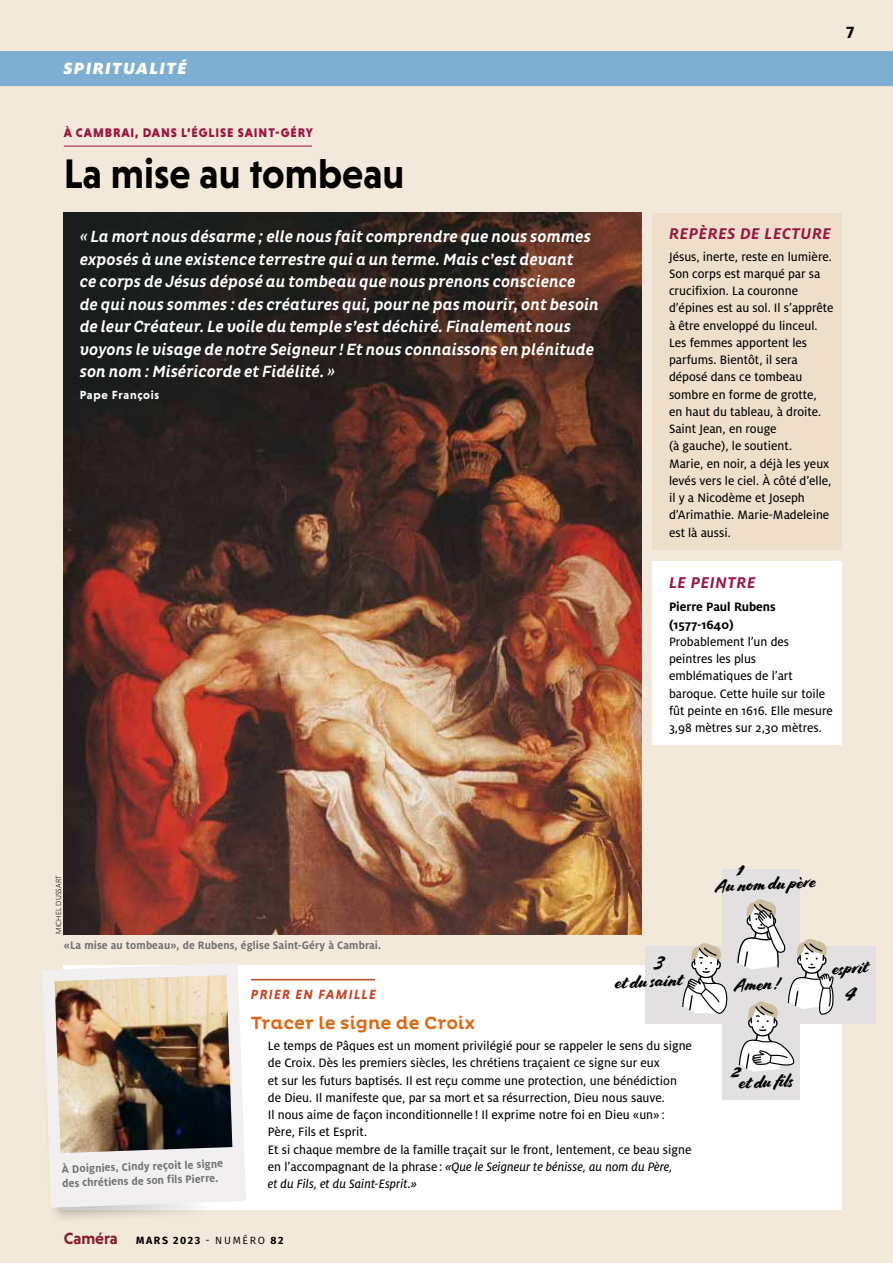
<style>
.page{position:relative;width:893px;height:1263px;background:#f3e9da}
.page>*{position:absolute;margin:0;border:0;box-sizing:border-box;transform-origin:0 0}
.t1{font:700 42px "Niveau Grotesk";color:#000;scale:.94 1}
.t2{font:20.1px "Cortado";color:#000}
.t3{font:18.15px "Cortado";color:#000}
.t4{font:500 18px "Pluto";color:#df6711}
.t5{font:italic 900 18px "Milo OT";letter-spacing:.07em;color:#fff}
.t6{font:italic 700 17.25px "Milo OT";letter-spacing:.03em;color:#991743}
.t7{font:italic 500 16.5px/22.5px "Pluto Cond";color:#fff}
.t8{font:700 16.5px "Pluto Cond";color:#000}
.t9{font:13.5px/17.2px "Milo OT Text";color:#000}
.t10{font:13.5px/17.2px "Milo OT Text Ita";color:#000}
.t11{font:700 13.5px/18px "Milo OT";color:#000}
.t12{font:italic 700 13.5px "Niveau Grotesk";letter-spacing:.095em;color:#c54623}
.t13{font:900 12.75px "Niveau Grotesk";letter-spacing:.075em;color:#991743}
.t14{font:700 12px/14.2px "Milo OT";letter-spacing:.01em;color:#707172;scale:.95 1}
.t15{font:700 12px "Niveau Grotesk";letter-spacing:.06em;color:#fff}
.t16{font:700 10.5px "Fira Sans";letter-spacing:.15em;color:#000}
.t17{font:300 7.5px "Niveau Grotesk";letter-spacing:.015em;color:#000}
.s1{font-family:"Milo OT Text"}
.s2{font-family:"Niveau Grotesk";font-size:16.5px;color:#88202a}
.s3{font-weight:400}
</style>
<div class="page">
<hr style="left:0;top:85px;width:893px;height:1px;background:#87888a">
<div style="left:0;top:51px;width:893px;height:34px;background:#7eafd2"></div>
<div style="left:64px;top:965px;width:778px;height:245px;background:#fff"></div>
<hr style="left:251px;top:979px;width:124px;height:1px;background:#c54623">
<hr style="left:64px;top:146px;width:248px;height:1px;background:#991743">
<img style="left:64px;top:213px;width:578px;height:721px">
<div style="left:652px;top:562px;width:190px;height:183px;background:#fff"></div>
<div style="left:652px;top:213px;width:190px;height:336px;background:#eedfca"></div>
<div style="left:43px;top:1075px;width:176px;height:149px;background:#000;opacity:.25"></div>
<svg style="left:43px;top:963px;width:203px;height:245px;fill:#f1efef"></svg>
<div style="left:48px;top:975px;width:184px;height:220px;background:#f1efef"></div>
<img style="left:55px;top:975px;width:177px;height:178px">
<div style="left:722px;top:870px;width:78px;height:230px;background:#e2e0e0"></div>
<div style="left:646px;top:946px;width:230px;height:78px;background:#e2e0e0"></div>
<svg style="left:682px;top:943px;width:46px;height:71px"></svg>
<svg style="left:737px;top:899px;width:97px;height:173px"></svg>
<h3 class="t5" style="left:64px;top:58px;width:125px">SPIRITUALITÉ</h3>
<p class="t13" style="left:64px;top:125px;width:251px">À CAMBRAI, DANS L’ÉGLISE SAINT-GÉRY</p>
<h1 class="t1" style="left:64px;top:149px;width:364px">La mise au tombeau</h1>
<p class="t7" style="left:80px;top:226px;width:521px">« La mort nous désarme ; elle nous fait comprendre que nous sommes exposés à une existence terrestre qui a un terme. Mais c’est devant<br>ce corps de Jésus déposé au tombeau que nous prenons conscience<br>de qui nous sommes : des créatures qui, pour ne pas mourir, ont besoin de leur Créateur. Le voile du temple s’est déchiré. Finalement nous voyons le visage de notre Seigneur ! Et nous connaissons en plénitude son nom : Miséricorde et Fidélité. »</p>
<p class="t15" style="left:80px;top:388px;width:81px">Pape François</p>
<p class="t8" style="left:846px;top:23px;width:10px">7</p>
<p class="t6" style="left:669px;top:224px;width:164px">REPÈRES DE LECTURE</p>
<p class="t9" style="left:669px;top:248px;width:166px">Jésus, inerte, reste en lumière.<br>Son corps est marqué par sa crucifixion. La couronne d’épines est au sol. Il s’apprête à être enveloppé du linceul.<br>Les femmes apportent les parfums. Bientôt, il sera déposé dans ce tombeau sombre en forme de grotte, en haut du tableau, à droite.<br>Saint Jean, en rouge<br>(à gauche), le soutient.<br>Marie, en noir, a déjà les yeux levés vers le ciel. À côté d’elle, il y a Nicodème et Joseph d’Arimathie. Marie-Madeleine est là aussi.</p>
<p class="t6" style="left:669px;top:573px;width:88px">LE PEINTRE</p>
<p class="t11" style="left:669px;top:597px;width:108px">Pierre Paul Rubens (1577-1640)</p>
<p class="t9" style="left:669px;top:633px;width:165px">Probablement l’un des peintres les plus emblématiques de l’art baroque. Cette huile sur toile fût peinte en 1616. Elle mesure<br>3,98 mètres sur 2,30 mètres.</p>
<h2 class="t2" style="left:737px;top:857px;width:8px">1</h2>
<p class="t17" style="left:55px;top:934px;width:60px;rotate:-90deg">MICHEL DUSSART</p>
<h3 class="t3" style="left:715px;top:876px;width:102px;rotate:-3deg">Au nom du père</h3>
<p class="t14" style="left:64px;top:938px;width:336px">«La mise au tombeau», de Rubens, église Saint-Géry à Cambrai.</p>
<p class="t14" style="left:62px;top:1162px;width:171px;rotate:-2deg">À Doignies, Cindy reçoit le signe des chrétiens de son fils Pierre.</p>
<h2 class="t2" style="left:656px;top:948px;width:10px">3</h2>
<h3 class="t3" style="left:614px;top:972px;width:70px;rotate:-3deg">et du saint</h3>
<p class="t12" style="left:251px;top:987px;width:127px">PRIER EN FAMILLE</p>
<h3 class="t4" style="left:251px;top:1012px;width:226px">Tracer le signe de Croix</h3>
<p class="t9" style="left:268px;top:1037px;width:426px">Le temps de Pâques est un moment privilégié pour se rappeler le sens du signe de Croix. Dès les premiers siècles, les chrétiens traçaient ce signe sur eux<br>et sur les futurs baptisés. Il est reçu comme une protection, une bénédiction de Dieu. Il manifeste que, par sa mort et sa résurrection, Dieu nous sauve.<br>Il nous aime de façon inconditionnelle ! Il exprime notre foi en Dieu «un» :<br>Père, Fils et Esprit.<br>Et si chaque membre de la famille traçait sur le front, lentement, ce beau signe</p>
<p class="t10" style="left:268px;top:1158px;width:406px"><span class="s1">en l’accompagnant de la phrase :</span> «Que le Seigneur te bénisse, au nom du Père, et du Fils, et du Saint-Esprit.»</p>
<p class="t16" style="left:64px;top:1231px;width:221px"><span class="s2">Caméra</span> MARS 2023 <span class="s3">- NUMÉRO</span> 82</p>
<h3 class="t3" style="left:734px;top:974px;width:46px;rotate:-3deg">Amen !</h3>
<h2 class="t2" style="left:732px;top:1059px;width:10px">2</h2>
<h3 class="t3" style="left:738px;top:1072px;width:56px;rotate:-3deg">et du fils</h3>
<h3 class="t3" style="left:831px;top:958px;width:38px;rotate:-3deg">esprit</h3>
<h2 class="t2" style="left:846px;top:979px;width:12px">4</h2>
</div>
